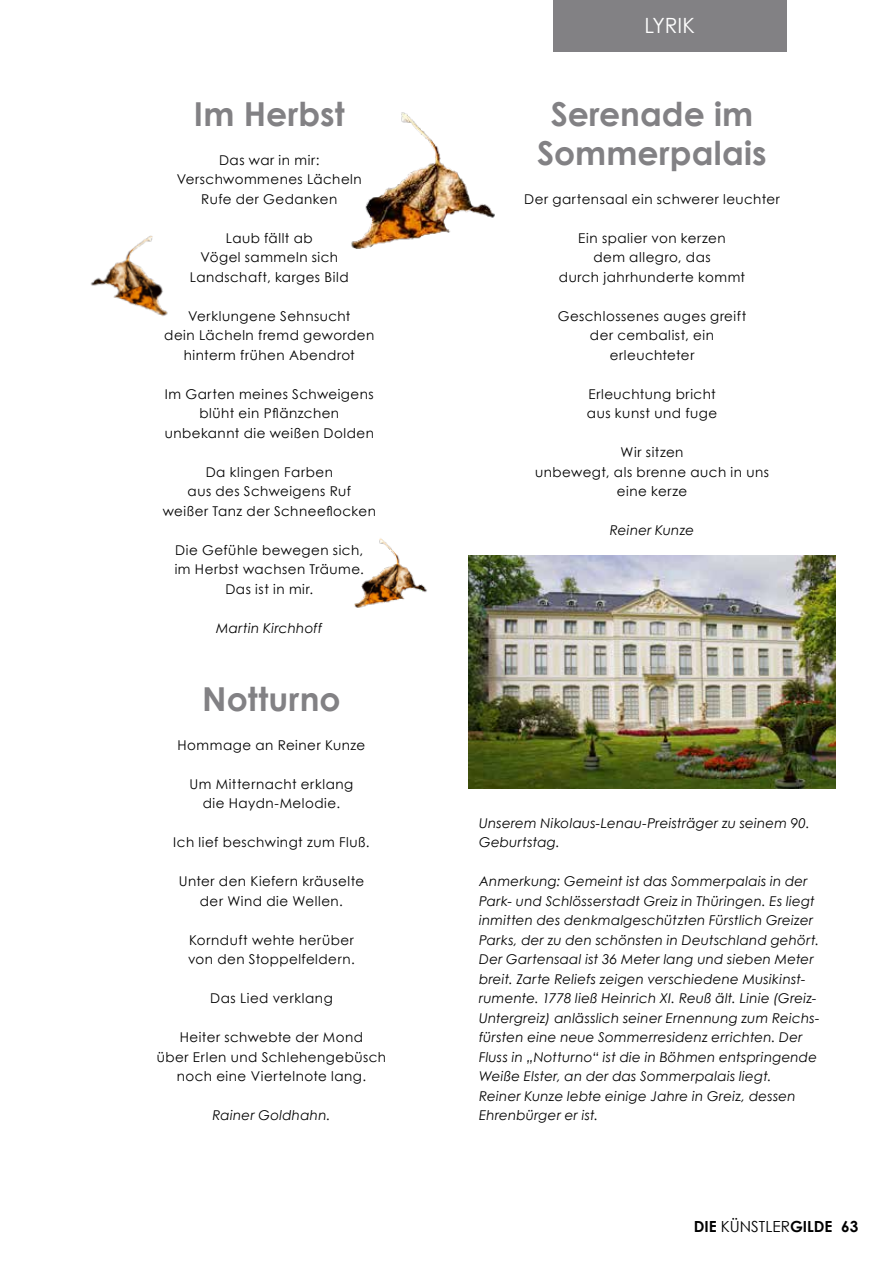
<style>
.page{position:relative;width:893px;height:1263px;background:#fff}
.page>*{position:absolute;margin:0;border:0;box-sizing:border-box;transform-origin:0 0}
.t1{font:700 33px/39px "Century Gothic";letter-spacing:.005em;color:#828184;text-align:center}
.t2{font:21px "Century Gothic";color:#fff}
.t3{font:700 15.3px "Century Gothic";color:#000}
.t4{font:13.5px/19.5px "Century Gothic";letter-spacing:.035em;color:#000;text-align:center}
.t5{font:italic 13.5px/19.5px "Century Gothic";letter-spacing:.015em;color:#000}
.s1{font-weight:400}
</style>
<div class="page">
<div style="left:553px;top:0;width:234px;height:51px;background:#828184"></div>
<img style="left:351px;top:112px;width:143px;height:137px">
<img style="left:90px;top:235px;width:78px;height:81px">
<img style="left:354px;top:538px;width:73px;height:70px">
<img style="left:468px;top:555px;width:368px;height:233px">
<h1 class="t1" style="left:194px;top:93px;width:152px">Im Herbst</h1>
<p class="t4" style="left:177px;top:150px;width:187px">Das war in mir:<br>Verschwommenes Lächeln<br>Rufe der Gedanken</p>
<p class="t4" style="left:190px;top:228px;width:160px">Laub fällt ab<br>Vögel sammeln sich<br>Landschaft, karges Bild</p>
<p class="t4" style="left:164px;top:306px;width:211px">Verklungene Sehnsucht<br>dein Lächeln fremd geworden hinterm frühen Abendrot</p>
<p class="t4" style="left:165px;top:384px;width:211px">Im Garten meines Schweigens blüht ein Pflänzchen unbekannt die weißen Dolden</p>
<p class="t4" style="left:163px;top:462px;width:215px">Da klingen Farben<br>aus des Schweigens Ruf<br>weißer Tanz der Schneeflocken</p>
<p class="t4" style="left:175px;top:540px;width:191px">Die Gefühle bewegen sich, im Herbst wachsen Träume.<br>Das ist in mir.</p>
<p class="t5" style="left:216px;top:618px;width:108px">Martin Kirchhoff</p>
<h1 class="t1" style="left:202px;top:678px;width:140px">Notturno</h1>
<p class="t4" style="left:177px;top:735px;width:189px">Hommage an Reiner Kunze</p>
<p class="t4" style="left:189px;top:774px;width:165px">Um Mitternacht erklang die Haydn-Melodie.</p>
<p class="t4" style="left:173px;top:832px;width:198px">Ich lief beschwingt zum Fluß.</p>
<p class="t4" style="left:179px;top:871px;width:187px">Unter den Kiefern kräuselte der Wind die Wellen.</p>
<p class="t4" style="left:188px;top:930px;width:168px;text-align:left">Kornduft wehte herüber von den Stoppelfeldern.</p>
<p class="t4" style="left:210px;top:988px;width:124px">Das Lied verklang</p>
<p class="t4" style="left:157px;top:1027px;width:231px">Heiter schwebte der Mond<br>über Erlen und Schlehengebüsch noch eine Viertelnote lang.</p>
<p class="t5" style="left:212px;top:1105px;width:120px">Rainer Goldhahn.</p>
<h2 class="t2" style="left:645px;top:10px;width:52px">LYRIK</h2>
<h1 class="t1" style="left:537px;top:93px;width:231px">Serenade im<br>Sommerpalais</h1>
<p class="t4" style="left:524px;top:189px;width:257px">Der gartensaal ein schwerer leuchter</p>
<p class="t4" style="left:559px;top:228px;width:188px">Ein spalier von kerzen<br>dem allegro, das<br>durch jahrhunderte kommt</p>
<p class="t4" style="left:558px;top:306px;width:190px">Geschlossenes auges greift der cembalist, ein erleuchteter</p>
<p class="t4" style="left:587px;top:384px;width:132px;text-align:left">Erleuchtung bricht aus kunst und fuge</p>
<p class="t4" style="left:535px;top:442px;width:235px">Wir sitzen<br>unbewegt, als brenne auch in uns eine kerze</p>
<p class="t5" style="left:610px;top:520px;width:86px">Reiner Kunze</p>
<p class="t5" style="left:479px;top:813px;width:332px">Unserem Nikolaus-Lenau-Preisträger zu seinem 90.<br>Geburtstag.</p>
<p class="t5" style="left:479px;top:871px;width:342px">Anmerkung: Gemeint ist das Sommerpalais in der Park- und Schlösserstadt Greiz in Thüringen. Es liegt inmitten des denkmalgeschützten Fürstlich Greizer Parks, der zu den schönsten in Deutschland gehört.<br>Der Gartensaal ist 36 Meter lang und sieben Meter breit. Zarte Reliefs zeigen verschiedene Musikinst&shy;rumente. 1778 ließ Heinrich XI. Reuß ält. Linie (Greiz-Untergreiz) anlässlich seiner Ernennung zum Reichs&shy;fürsten eine neue Sommerresidenz errichten. Der Fluss in „Notturno“ ist die in Böhmen entspringende Weiße Elster, an der das Sommerpalais liegt.<br>Reiner Kunze lebte einige Jahre in Greiz, dessen Ehrenbürger er ist.</p>
<p class="t3" style="left:694px;top:1215px;width:166px">DIE <span class="s1">KÜNSTLER</span>GILDE 63</p>
</div>
